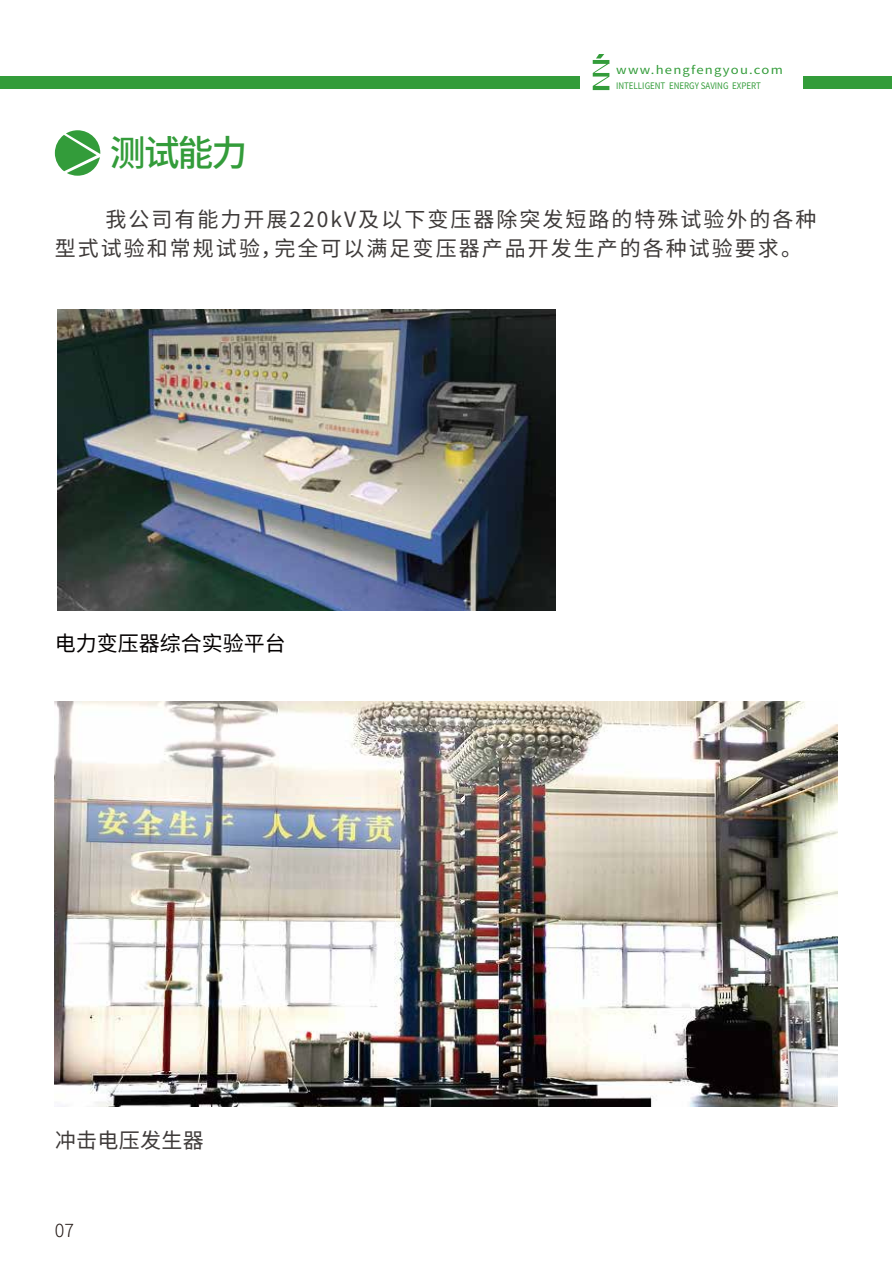
<style>
.page{position:relative;width:893px;height:1263px;background:#fff}
.page>*{position:absolute;margin:0;border:0;box-sizing:border-box;transform-origin:0 0}
.t1{font:500 36px "Source Han Sans CN";color:#339c3a}
.t2{font:21px/28.5px "Source Han Sans CN";letter-spacing:.095em;color:#3e3a39}
.t3{font:21px "Source Han Sans CN";color:#040000}
.t4{font:21px "Source Han Sans CN";letter-spacing:.015em;color:#3e3a39}
.t5{font:300 18px "Source Han Sans CN";color:#221815}
.t6{font:11.4px "Source Han Sans CN";letter-spacing:.09em;color:#339c3a;scale:1.15 1}
.t7{font:9px "Source Han Sans CN";color:#339c3a;scale:.89 1}
</style>
<div class="page">
<svg style="left:593px;top:54px;width:16px;height:36px"></svg>
<div style="left:803px;top:76px;width:89px;height:13px;background:#339c3a"></div>
<div style="left:0;top:76px;width:580px;height:13px;background:#339c3a"></div>
<svg style="left:55px;top:130px;width:45px;height:46px"></svg>
<img style="left:58px;top:309px;width:498px;height:301px">
<img style="left:55px;top:701px;width:782px;height:406px">
<h1 class="t1" style="left:110px;top:133px;width:139px">测试能力</h1>
<p class="t6" style="left:616px;top:64px;width:146px">www.hengfengyou.com</p>
<p class="t7" style="left:616px;top:80px;width:164px">INTELLIGENT ENERGY SAVING EXPERT</p>
<p class="t2" style="left:55px;top:206px;width:763px;text-indent:51px">我公司有能力开展220kV及以下变压器除突发短路的特殊试验外的各种型式试验和常规试验，完全可以满足变压器产品开发生产的各种试验要求。</p>
<p class="t3" style="left:55px;top:631px;width:232px">电力变压器综合实验平台</p>
<p class="t4" style="left:55px;top:1128px;width:151px">冲击电压发生器</p>
<p class="t5" style="left:55px;top:1220px;width:21px">07</p>
</div>
